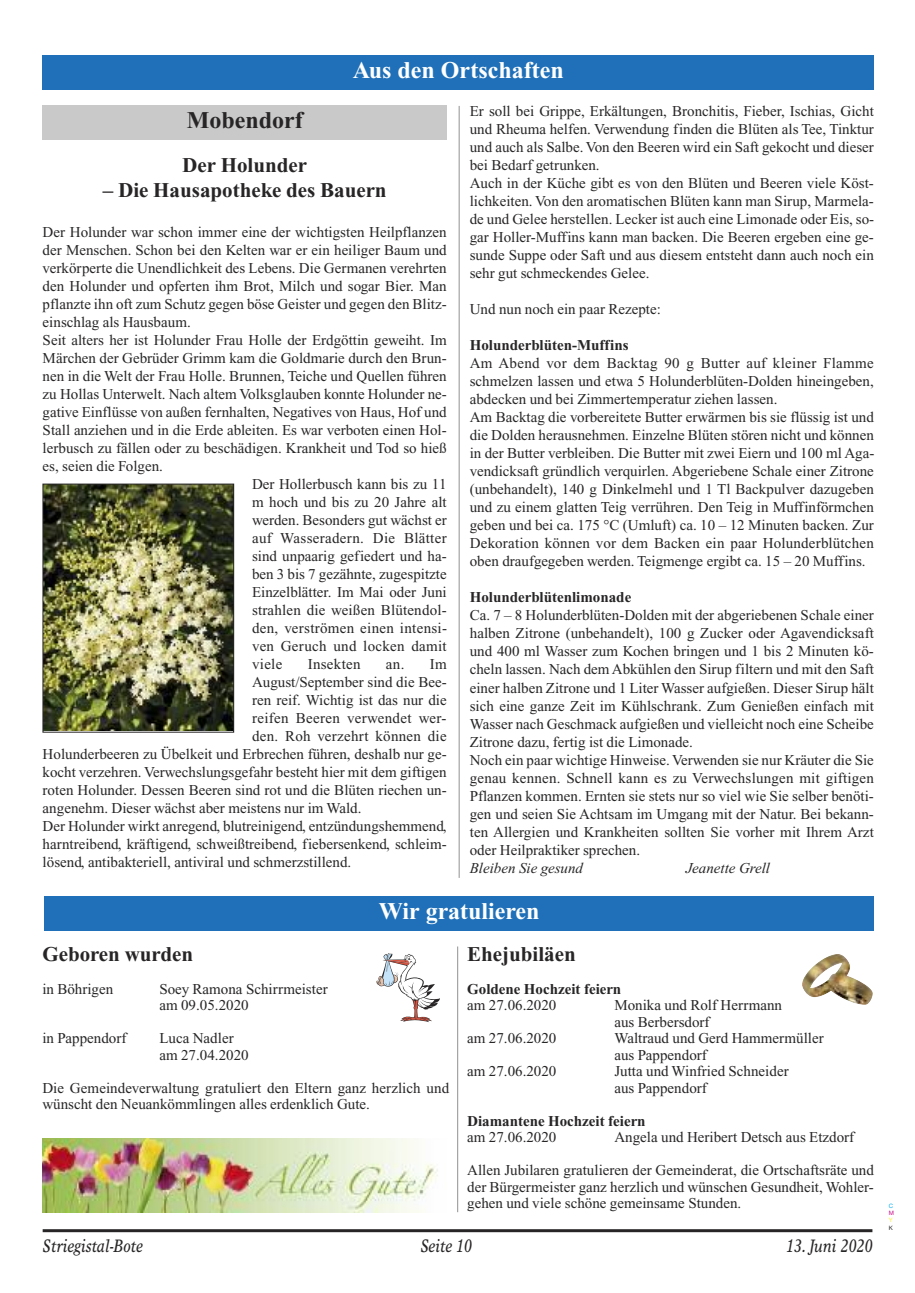
<style>
.page{position:relative;width:915px;height:1293px;background:#fff}
.page>*{position:absolute;margin:0;border:0;box-sizing:border-box;transform-origin:0 0}
.t1{font:700 24px "Times New Roman";color:#fff}
.t2{font:700 24px "Times New Roman";color:#272526}
.t3{font:700 21px "Times New Roman";color:#272526}
.t4{font:italic 18px "Times Europa";color:#272526;scale:.8 1}
.t5{font:15px/18px "Times New Roman";color:#272526}
.t6{font:15px "Times New Roman";letter-spacing:.02em;color:#272526}
.t7{font:700 15px "Times New Roman";color:#272526}
.t8{font:italic 15px "Times New Roman";color:#272526}
.t9{font:6px "Helvetica Neue";color:#00acec}
.t10{font:6px "Helvetica Neue";color:#c90b88}
.t11{font:6px "Helvetica Neue";color:#fff029}
.t12{font:6px "Helvetica Neue";color:#272526}
</style>
<div class="page">
<hr style="left:43px;top:1229px;width:829px;height:3px;background:#272526">
<div style="left:43px;top:55px;width:830px;height:34px;background:#1f70b8"></div>
<div style="left:43px;top:106px;width:404px;height:34px;background:#c9c9c9"></div>
<img style="left:45px;top:486px;width:187px;height:244px">
<div style="left:43px;top:484px;width:191px;height:248px;border:1px solid #272526"></div>
<hr style="left:458px;top:106px;width:1px;height:772px;background:#939293">
<svg style="left:376px;top:953px;width:64px;height:69px"></svg>
<img style="left:802px;top:954px;width:70px;height:51px">
<div style="left:44px;top:896px;width:829px;height:34px;background:#1f70b8"></div>
<hr style="left:457px;top:946px;width:1px;height:266px;background:#939293">
<img style="left:42px;top:1138px;width:396px;height:74px">
<h1 class="t1" style="left:352px;top:62px;width:213px">Aus den Ortschaften</h1>
<p class="t5" style="left:469px;top:104px;width:406px">Er soll bei Grippe, Erkältungen, Bronchitis, Fieber, Ischias, Gicht und Rheuma helfen. Verwendung finden die Blüten als Tee, Tinktur und auch als Salbe. Von den Beeren wird ein Saft gekocht und dieser bei Bedarf getrunken.<br>Auch in der Küche gibt es von den Blüten und Beeren viele Köst&shy;lichkeiten. Von den aromatischen Blüten kann man Sirup, Marmela&shy;de und Gelee herstellen. Lecker ist auch eine Limonade oder Eis, so&shy;gar Holler-Muffins kann man backen. Die Beeren ergeben eine ge&shy;sunde Suppe oder Saft und aus diesem entsteht dann auch noch ein sehr gut schmeckendes Gelee.</p>
<p class="t5" style="left:469px;top:302px;width:192px">Und nun noch ein paar Rezepte:</p>
<p class="t7" style="left:469px;top:340px;width:160px">Holunderblüten-Muffins</p>
<p class="t5" style="left:469px;top:356px;width:406px">Am Abend vor dem Backtag 90 g Butter auf kleiner Flamme schmelzen lassen und etwa 5 Holunderblüten-Dolden hineingeben, abdecken und bei Zimmertemperatur ziehen lassen.<br>Am Backtag die vorbereitete Butter erwärmen bis sie flüssig ist und die Dolden herausnehmen. Einzelne Blüten stören nicht und können in der Butter verbleiben. Die Butter mit zwei Eiern und 100 ml Aga&shy;vendicksaft gründlich verquirlen. Abgeriebene Schale einer Zitrone (unbehandelt), 140 g Dinkelmehl und 1 Tl Backpulver dazugeben und zu einem glatten Teig verrühren. Den Teig in Muffinförmchen geben und bei ca. 175 °C (Umluft) ca. 10 – 12 Minuten backen. Zur Dekoration können vor dem Backen ein paar Holunderblütchen oben draufgegeben werden. Teigmenge ergibt ca. 15 – 20 Muffins.</p>
<p class="t7" style="left:469px;top:592px;width:163px">Holunderblütenlimonade</p>
<p class="t5" style="left:469px;top:608px;width:405px">Ca. 7 – 8 Holunderblüten-Dolden mit der abgeriebenen Schale einer halben Zitrone (unbehandelt), 100 g Zucker oder Agavendicksaft und 400 ml Wasser zum Kochen bringen und 1 bis 2 Minuten kö&shy;cheln lassen. Nach demAbkühlen den Sirup filtern und mit den Saft einer halben Zitrone und 1 Liter Wasser aufgießen. Dieser Sirup hält sich eine ganze Zeit im Kühlschrank. Zum Genießen einfach mit Wasser nach Geschmack aufgießen und vielleicht noch eine Scheibe Zitrone dazu, fertig ist die Limonade.<br>Noch ein paar wichtige Hinweise. Verwenden sie nur Kräuter die Sie genau kennen. Schnell kann es zu Verwechslungen mit giftigen Pflanzen kommen. Ernten sie stets nur so viel wie Sie selber benöti&shy;gen und seien Sie Achtsam im Umgang mit der Natur. Bei bekann&shy;ten Allergien und Krankheiten sollten Sie vorher mit Ihrem Arzt oder Heilpraktiker sprechen.</p>
<p class="t8" style="left:469px;top:862px;width:115px">Bleiben Sie gesund</p>
<p class="t8" style="left:685px;top:862px;width:86px">Jeanette Grell</p>
<h1 class="t1" style="left:378px;top:902px;width:162px">Wir gratulieren</h1>
<h1 class="t2" style="left:187px;top:113px;width:117px">Mobendorf</h1>
<h2 class="t3" style="left:182px;top:158px;width:126px">Der Holunder</h2>
<h2 class="t3" style="left:103px;top:183px;width:285px">– Die Hausapotheke des Bauern</h2>
<p class="t5" style="left:43px;top:224px;width:405px">Der Holunder war schon immer eine der wichtigsten Heilpflanzen</p>
<p class="t5" style="left:43px;top:242px;width:405px">der Menschen. Schon bei den Kelten war er ein heiliger Baum und</p>
<p class="t5" style="left:43px;top:260px;width:405px">verkörperte die Unendlichkeit des Lebens. Die Germanen verehrten</p>
<p class="t5" style="left:43px;top:278px;width:405px">den Holunder und opferten ihm Brot, Milch und sogar Bier. Man</p>
<p class="t5" style="left:43px;top:296px;width:405px">pflanzte ihn oft zum Schutz gegen böse Geister und gegen den Blitz-</p>
<p class="t5" style="left:43px;top:314px;width:149px">einschlag als Hausbaum.</p>
<p class="t5" style="left:43px;top:332px;width:405px">Seit alters her ist Holunder Frau Holle der Erdgöttin geweiht. Im</p>
<p class="t5" style="left:43px;top:350px;width:405px">Märchen der Gebrüder Grimm kam die Goldmarie durch den Brun-</p>
<p class="t5" style="left:43px;top:368px;width:405px">nen in die Welt der Frau Holle. Brunnen, Teiche und Quellen führen</p>
<p class="t5" style="left:43px;top:386px;width:405px">zu Hollas Unterwelt. Nach altem Volksglauben konnte Holunder ne-</p>
<p class="t5" style="left:43px;top:404px;width:405px">gative Einflüsse von außen fernhalten, Negatives von Haus, Hof und</p>
<p class="t5" style="left:43px;top:422px;width:405px">Stall anziehen und in die Erde ableiten. Es war verboten einen Hol-</p>
<p class="t5" style="left:43px;top:440px;width:405px">lerbusch zu fällen oder zu beschädigen. Krankheit und Tod so hieß</p>
<p class="t5" style="left:43px;top:458px;width:122px">es, seien die Folgen.</p>
<p class="t5" style="left:252px;top:476px;width:196px">Der Hollerbusch kann bis zu 11</p>
<p class="t5" style="left:252px;top:494px;width:196px">m hoch und bis zu 20 Jahre alt</p>
<p class="t5" style="left:252px;top:512px;width:196px">werden. Besonders gut wächst er</p>
<p class="t6" style="left:252px;top:532px;width:196px">auf Wasseradern. Die Blätter</p>
<p class="t5" style="left:252px;top:548px;width:196px">sind unpaarig gefiedert und ha-</p>
<p class="t5" style="left:252px;top:566px;width:196px">ben 3 bis 7 gezähnte, zugespitzte</p>
<p class="t5" style="left:252px;top:584px;width:196px">Einzelblätter. Im Mai oder Juni</p>
<p class="t5" style="left:252px;top:602px;width:196px">strahlen die weißen Blütendol-</p>
<p class="t6" style="left:252px;top:622px;width:196px">den, verströmen einen intensi-</p>
<p class="t6" style="left:252px;top:640px;width:196px">ven Geruch und locken damit</p>
<p class="t5" style="left:252px;top:656px;width:32px">viele</p>
<p class="t6" style="left:307px;top:658px;width:54px">Insekten</p>
<p class="t5" style="left:386px;top:656px;width:62px">an. Im</p>
<p class="t5" style="left:252px;top:674px;width:196px">August/September sind die Bee-</p>
<p class="t5" style="left:252px;top:692px;width:196px">ren reif. Wichtig ist das nur die</p>
<p class="t6" style="left:252px;top:712px;width:196px">reifen Beeren verwendet wer-</p>
<p class="t6" style="left:252px;top:730px;width:196px">den. Roh verzehrt können die</p>
<p class="t5" style="left:43px;top:746px;width:405px">Holunderbeeren zu Übelkeit und Erbrechen führen, deshalb nur ge-</p>
<p class="t5" style="left:43px;top:764px;width:405px">kocht verzehren. Verwechslungsgefahr besteht hier mit dem giftigen</p>
<p class="t5" style="left:43px;top:782px;width:405px">roten Holunder. Dessen Beeren sind rot und die Blüten riechen un-</p>
<p class="t5" style="left:43px;top:800px;width:320px">angenehm. Dieser wächst aber meistens nur im Wald.</p>
<p class="t5" style="left:43px;top:818px;width:405px">Der Holunder wirkt anregend, blutreinigend, entzündungshemmend,</p>
<p class="t5" style="left:43px;top:836px;width:405px">harntreibend, kräftigend, schweißtreibend, fiebersenkend, schleim-</p>
<p class="t5" style="left:43px;top:854px;width:310px">lösend, antibakteriell, antiviral und schmerzstillend.</p>
<h2 class="t3" style="left:42px;top:946px;width:152px">Geboren wurden</h2>
<p class="t5" style="left:42px;top:981px;width:72px">in Böhrigen</p>
<p class="t5" style="left:159px;top:982px;width:170px;line-height:16.5px">Soey Ramona Schirrmeister am 09.05.2020</p>
<p class="t5" style="left:42px;top:1030px;width:85px">in Pappendorf</p>
<p class="t5" style="left:159px;top:1031px;width:91px;line-height:16.5px">Luca Nadler am 27.04.2020</p>
<p class="t5" style="left:42px;top:1081px;width:408px;line-height:16.5px">Die Gemeindeverwaltung gratuliert den Eltern ganz herzlich und wünscht den Neuankömmlingen alles erdenklich Gute.</p>
<h2 class="t3" style="left:467px;top:946px;width:110px">Ehejubiläen</h2>
<p class="t7" style="left:467px;top:983px;width:156px">Goldene Hochzeit feiern</p>
<p class="t5" style="left:467px;top:997px;width:91px">am 27.06.2020</p>
<p class="t5" style="left:614px;top:998px;width:169px;line-height:16.5px">Monika und Rolf Herrmann aus Berbersdorf</p>
<p class="t5" style="left:467px;top:1030px;width:91px">am 27.06.2020</p>
<p class="t5" style="left:614px;top:1031px;width:211px;line-height:16.5px">Waltraud und Gerd Hammermüller aus Pappendorf</p>
<p class="t5" style="left:467px;top:1063px;width:91px">am 27.06.2020</p>
<p class="t5" style="left:614px;top:1064px;width:176px;line-height:16.5px">Jutta und Winfried Schneider aus Pappendorf</p>
<p class="t7" style="left:467px;top:1115px;width:180px">Diamantene Hochzeit feiern</p>
<p class="t5" style="left:467px;top:1129px;width:91px">am 27.06.2020</p>
<p class="t5" style="left:467px;top:1122px;width:408px;line-height:33px;text-indent:147px">Angela und Heribert Detsch aus Etzdorf<br>Allen Jubilaren gratulieren der Gemeinderat, die Ortschaftsräte und</p>
<p class="t5" style="left:467px;top:1180px;width:408px;line-height:16.5px">der Bürgermeister ganz herzlich und wünschen Gesundheit, Wohler&shy;gehen und viele schöne gemeinsame Stunden.</p>
<p class="t4" style="left:43px;top:1239px;width:126px">Striegistal-Bote</p>
<p class="t4" style="left:420px;top:1239px;width:66px">Seite 10</p>
<p class="t4" style="left:785px;top:1239px;width:110px">13. Juni 2020</p>
<p class="t9" style="left:888px;top:1203px;width:6px">C</p>
<p class="t10" style="left:888px;top:1210px;width:7px">M</p>
<p class="t11" style="left:888px;top:1218px;width:5px">Y</p>
<p class="t12" style="left:888px;top:1225px;width:6px">K</p>
</div>
